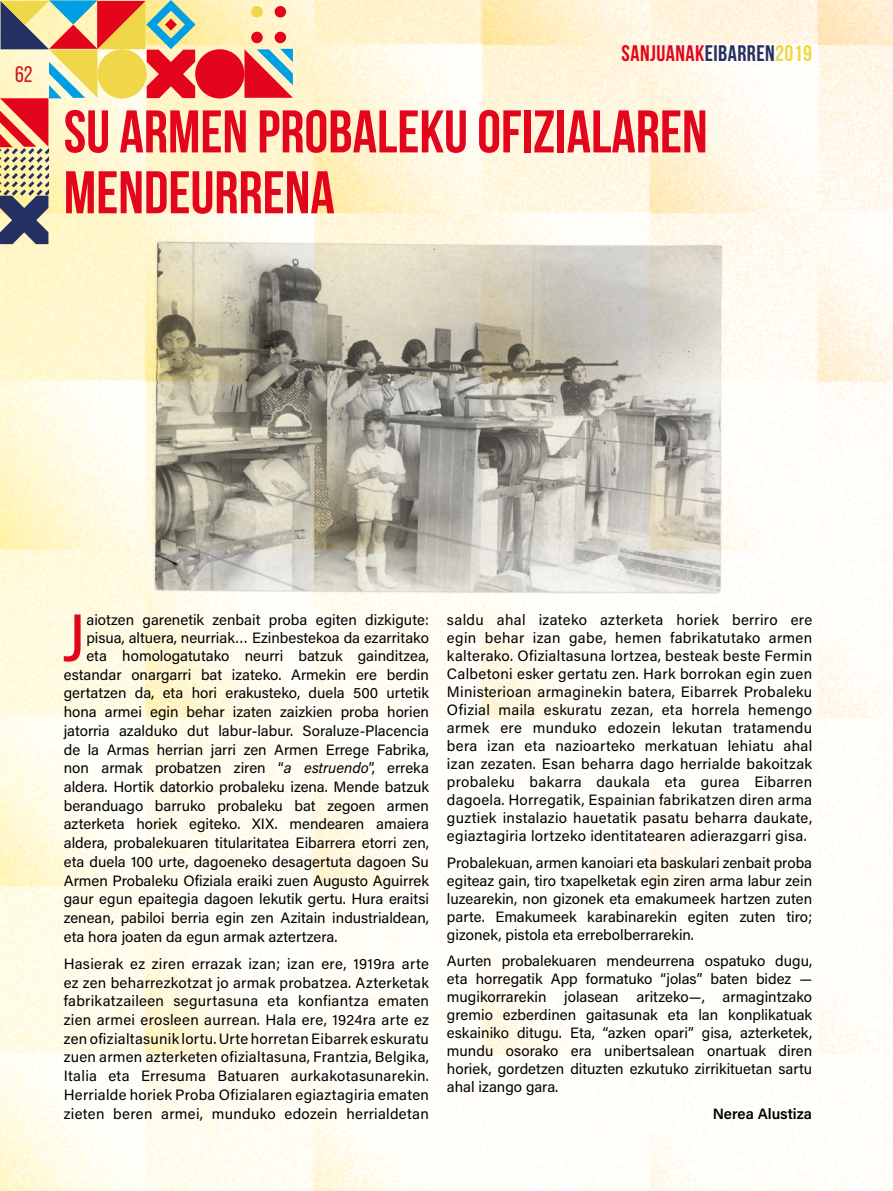
<style>
.page{position:relative;width:893px;height:1191px;background:#fff}
.page>*{position:absolute;margin:0;border:0;box-sizing:border-box;transform-origin:0 0}
.t1{font:66.75px "Acumin Pro";color:#e3051b}
.t2{font:700 60px/60.9px "Bebas Neue";color:#e3051b}
.t3{font:700 22.5px "Bebas Neue";letter-spacing:.02em;color:#e3051b}
.t4{font:22.5px "Bebas Neue";color:#cd171a}
.t5{font:15px/18px "Acumin Pro";color:#000;text-align:justify}
.t6{font:600 15px "Acumin Pro";color:#000}
.s1{color:#242f62}
.s2{color:#efd747}
.s3{font-style:italic}
</style>
<div class="page">
<img style="left:0;top:0;width:893px;height:1191px">
<div style="left:195px;top:49px;width:49px;height:49px;background:#e3051b;border-radius:50%"></div>
<div style="left:251px;top:6px;width:12px;height:12px;background:#efd747;border-radius:50%"></div>
<div style="left:251px;top:32px;width:12px;height:11px;background:#e3051b;border-radius:50%"></div>
<div style="left:275px;top:6px;width:11px;height:12px;background:#e3051b;border-radius:50%"></div>
<div style="left:275px;top:32px;width:11px;height:11px;background:#e3051b;border-radius:50%"></div>
<svg style="left:244px;top:49px;width:49px;height:49px"></svg>
<svg style="left:0;top:0;width:201px;height:244px"></svg>
<img style="left:152px;top:239px;width:572px;height:356px">
<h3 class="t4" style="left:15px;top:62px;width:19px">62</h3>
<h3 class="t3" style="left:622px;top:41px;width:192px">SANJUANAK<span class="s1">EIBARREN</span><span class="s2">2019</span></h3>
<h2 class="t2" style="left:64px;top:100px;width:645px">SU ARMEN PROBALEKU OFIZIALAREN<br>MENDEURRENA</h2>
<h1 class="t1" style="left:62px;top:591px;width:26px">J</h1>
<p class="t5" style="left:86px;top:610px;width:344px">aiotzen garenetik zenbait proba egiten dizkigute:</p>
<p class="t5" style="left:86px;top:628px;width:344px">pisua, altuera, neurriak… Ezinbestekoa da ezarritako</p>
<p class="t5" style="left:86px;top:646px;width:344px">eta homologatutako neurri batzuk gainditzea,</p>
<p class="t5" style="left:64px;top:665px;width:367px">estandar onargarri bat izateko. Armekin ere berdin</p>
<p class="t5" style="left:64px;top:683px;width:367px">gertatzen da, eta hori erakusteko, duela 500 urtetik</p>
<p class="t5" style="left:64px;top:702px;width:367px">hona armei egin behar izaten zaizkien proba horien</p>
<p class="t5" style="left:64px;top:721px;width:367px">jatorria azalduko dut labur-labur. Soraluze-Placencia</p>
<p class="t5" style="left:64px;top:739px;width:367px">de la Armas herrian jarri zen Armen Errege Fabrika,</p>
<p class="t5" style="left:64px;top:758px;width:367px">non armak probatzen ziren “<span class="s3">a estruendo</span>”, erreka</p>
<p class="t5" style="left:64px;top:777px;width:367px">aldera. Hortik datorkio probaleku izena. Mende batzuk</p>
<p class="t5" style="left:64px;top:796px;width:367px">beranduago barruko probaleku bat zegoen armen</p>
<p class="t5" style="left:64px;top:814px;width:367px">azterketa horiek egiteko. XIX. mendearen amaiera</p>
<p class="t5" style="left:64px;top:833px;width:367px">aldera, probalekuaren titularitatea Eibarrera etorri zen,</p>
<p class="t5" style="left:64px;top:852px;width:367px">eta duela 100 urte, dagoeneko desagertuta dagoen Su</p>
<p class="t5" style="left:64px;top:870px;width:367px">Armen Probaleku Ofiziala eraiki zuen Augusto Aguirrek</p>
<p class="t5" style="left:64px;top:889px;width:367px">gaur egun epaitegia dagoen lekutik gertu. Hura eraitsi</p>
<p class="t5" style="left:64px;top:908px;width:367px">zenean, pabiloi berria egin zen Azitain industrialdean,</p>
<p class="t5" style="left:64px;top:926px;width:275px">eta hora joaten da egun armak aztertzera.</p>
<p class="t5" style="left:64px;top:953px;width:367px;line-height:18.8px">Hasierak ez ziren errazak izan; izan ere, 1919ra arte ez zen beharrezkotzat jo armak probatzea. Azterketak fabrikatzaileen segurtasuna eta konfiantza ematen zien armei erosleen aurrean. Hala ere, 1924ra arte ez zen ofizialtasunik lortu. Urte horretan Eibarrek eskuratu zuen armen azterketen ofizialtasuna, Frantzia, Belgika, Italia eta Erresuma Batuaren aurkakotasunarekin.<br>Herrialde horiek Proba Ofizialaren egiaztagiria ematen zieten beren armei, munduko edozein herrialdetan</p>
<p class="t5" style="left:447px;top:610px;width:367px">saldu ahal izateko azterketa horiek berriro ere egin behar izan gabe, hemen fabrikatutako armen kalterako. Ofizialtasuna lortzea, besteak beste Fermin Calbetoni esker gertatu zen. Hark borrokan egin zuen Ministerioan armaginekin batera, Eibarrek Probaleku Ofizial maila eskuratu zezan, eta horrela hemengo armek ere munduko edozein lekutan tratamendu bera izan eta nazioarteko merkatuan lehiatu ahal izan zezaten. Esan beharra dago herrialde bakoitzak probaleku bakarra daukala eta gurea Eibarren dagoela. Horregatik, Espainian fabrikatzen diren arma guztiek instalazio hauetatik pasatu beharra daukate, egiaztagiria lortzeko identitatearen adierazgarri gisa.</p>
<p class="t5" style="left:447px;top:852px;width:367px">Probalekuan, armen kanoiari eta baskulari zenbait proba egiteaz gain, tiro txapelketak egin ziren arma labur zein luzearekin, non gizonek eta emakumeek hartzen zuten parte. Emakumeek karabinarekin egiten zuten tiro; gizonek, pistola eta errebolberrarekin.</p>
<p class="t5" style="left:447px;top:951px;width:367px">Aurten probalekuaren mendeurrena ospatuko dugu, eta horregatik App formatuko “jolas” baten bidez — mugikorrarekin jolasean aritzeko—, armagintzako gremio ezberdinen gaitasunak eta lan konplikatuak eskainiko ditugu. Eta, “azken opari” gisa, azterketek, mundu osorako era unibertsalean onartuak diren horiek, gordetzen dituzten ezkutuko zirrikituetan sartu ahal izango gara.</p>
<p class="t6" style="left:713px;top:1103px;width:101px">Nerea Alustiza</p>
</div>
